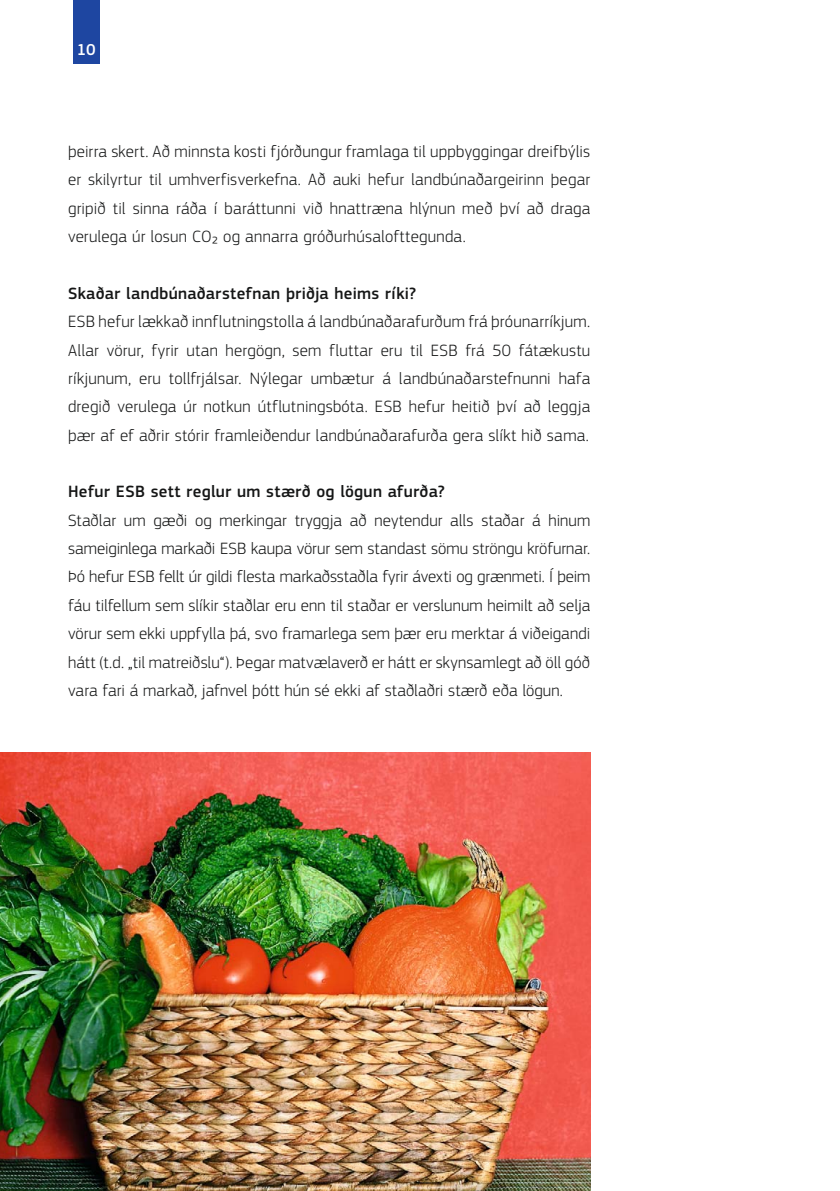
<style>
.page{position:relative;width:840px;height:1191px;background:#fff}
.page>*{position:absolute;margin:0;border:0;box-sizing:border-box;transform-origin:0 0}
.t1{font:300 17px/28.4px "EC Square Sans Pro";letter-spacing:.01em;color:#151616;text-align:justify}
.t2{font:500 17px "EC Square Sans Pro";letter-spacing:.015em;color:#151616}
.t3{font:500 16.4px "EC Square Sans Pro";color:#fff}
</style>
<div class="page">
<div style="left:73px;top:0;width:26px;height:63px;background:#1e46a1"></div>
<img style="left:0;top:752px;width:590px;height:439px">
<p class="t3" style="left:77px;top:44px;width:20px">10</p>
<p class="t1" style="left:68px;top:139px;width:523px">þeirra skert. Að minnsta kosti fjórðungur framlaga til uppbyggingar dreifbýlis er skilyrtur til umhverfisverkefna. Að auki hefur landbúnaðargeirinn þegar gripið til sinna ráða í baráttunni við hnattræna hlýnun með því að draga verulega úr losun CO₂ og annarra gróðurhúsalofttegunda.</p>
<p class="t2" style="left:68px;top:287px;width:349px">Skaðar landbúnaðarstefnan þriðja heims ríki?</p>
<p class="t1" style="left:68px;top:309px;width:523px">ESB hefur lækkað innflutningstolla á landbúnaðarafurðum frá þróunarríkjum.<br>Allar vörur, fyrir utan hergögn, sem fluttar eru til ESB frá 50 fátækustu ríkjunum, eru tollfrjálsar. Nýlegar umbætur á landbúnaðarstefnunni hafa dregið verulega úr notkun útflutningsbóta. ESB hefur heitið því að leggja þær af ef aðrir stórir framleiðendur landbúnaðarafurða gera slíkt hið sama.</p>
<p class="t2" style="left:68px;top:485px;width:378px">Hefur ESB sett reglur um stærð og lögun afurða?</p>
<p class="t1" style="left:68px;top:507px;width:523px">Staðlar um gæði og merkingar tryggja að neytendur alls staðar á hinum sameiginlega markaði ESB kaupa vörur sem standast sömu ströngu kröfurnar.<br>Þó hefur ESB fellt úr gildi flesta markaðsstaðla fyrir ávexti og grænmeti. Í þeim fáu tilfellum sem slíkir staðlar eru enn til staðar er verslunum heimilt að selja vörur sem ekki uppfylla þá, svo framarlega sem þær eru merktar á viðeigandi hátt (t.d. „til matreiðslu“). Þegar matvælaverð er hátt er skynsamlegt að öll góð vara fari á markað, jafnvel þótt hún sé ekki af staðlaðri stærð eða lögun.</p>
</div>
